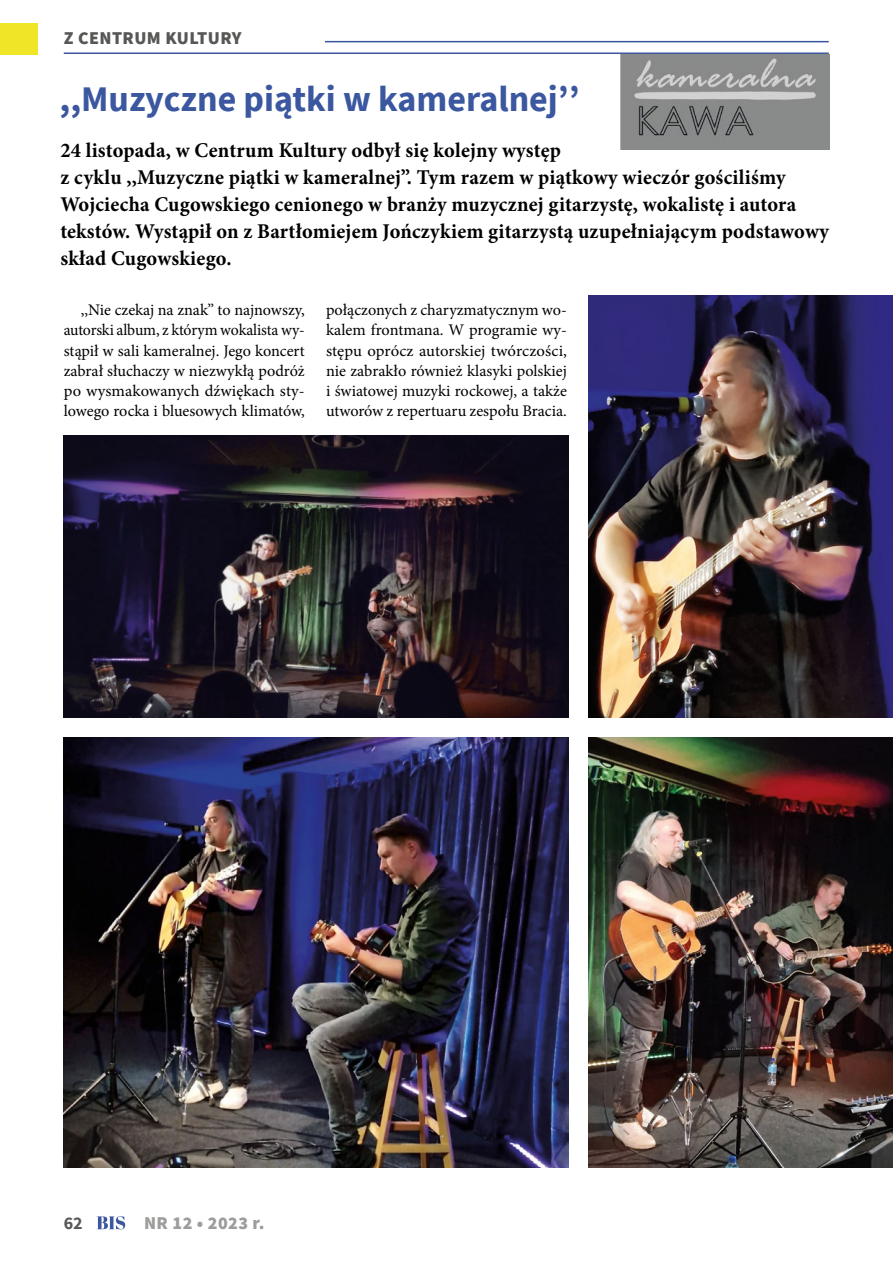
<style>
.page{position:relative;width:893px;height:1263px;background:#fff}
.page>*{position:absolute;margin:0;border:0;box-sizing:border-box;transform-origin:0 0}
.t1{font:700 36px "Source Sans Pro";color:#3b57a0}
.t2{font:700 21px/27px "Minion Pro";letter-spacing:.01em;color:#000}
.t3{font:900 18px "Source Sans Pro";letter-spacing:.025em;color:#575756}
.t4{font:900 18px "Source Sans Pro";letter-spacing:.025em;color:#9d9d9c}
.t5{font:700 18px "Source Sans Pro";color:#575756}
.t6{font:16.2px/20.1px "Minion Pro";color:#000;text-align:justify}
</style>
<div class="page">
<img style="left:588px;top:295px;width:305px;height:422px">
<img style="left:588px;top:737px;width:305px;height:430px">
<img style="left:64px;top:436px;width:505px;height:281px">
<img style="left:64px;top:737px;width:505px;height:430px">
<img style="left:621px;top:55px;width:208px;height:94px">
<svg style="left:97px;top:1216px;width:28px;height:13px"></svg>
<hr style="left:325px;top:41px;width:504px;height:1px;background:#3b57a0">
<div style="left:0;top:24px;width:37px;height:31px;background:#f0e527"></div>
<hr style="left:64px;top:53px;width:765px;height:1px;background:#3b57a0">
<p class="t3" style="left:64px;top:26px;width:179px">Z CENTRUM KULTURY</p>
<h1 class="t1" style="left:60px;top:74px;width:521px">,,Muzyczne piątki w kameralnej’’</h1>
<p class="t2" style="left:60px;top:136px;width:770px">24 listopada, w Centrum Kultury odbył się kolejny występ<br>z cyklu ,,Muzyczne piątki w kameralnej’’. Tym razem w piątkowy wieczór gościliśmy Wojciecha Cugowskiego cenionego w branży muzycznej gitarzystę, wokalistę i autora tekstów. Wystąpił on z Bartłomiejem Jończykiem gitarzystą uzupełniającym podstawowy skład Cugowskiego.</p>
<p class="t6" style="left:64px;top:300px;width:242px;text-indent:17px">,,Nie czekaj na znak’’ to najnowszy, autorski album, z którym wokalista wy&shy;stąpił w sali kameralnej. Jego koncert zabrał słuchaczy w niezwykłą podróż po wysmakowanych dźwiękach sty&shy;lowego rocka i bluesowych klimatów,</p>
<p class="t6" style="left:326px;top:300px;width:242px">połączonych z charyzmatycznym wo&shy;kalem frontmana. W programie wy&shy;stępu oprócz autorskiej twórczości, nie zabrakło również klasyki polskiej i światowej muzyki rockowej, a także utworów z repertuaru zespołu Bracia.</p>
<p class="t5" style="left:64px;top:1211px;width:21px">62</p>
<p class="t4" style="left:144px;top:1211px;width:122px">NR 12 • 2023 r.</p>
</div>
